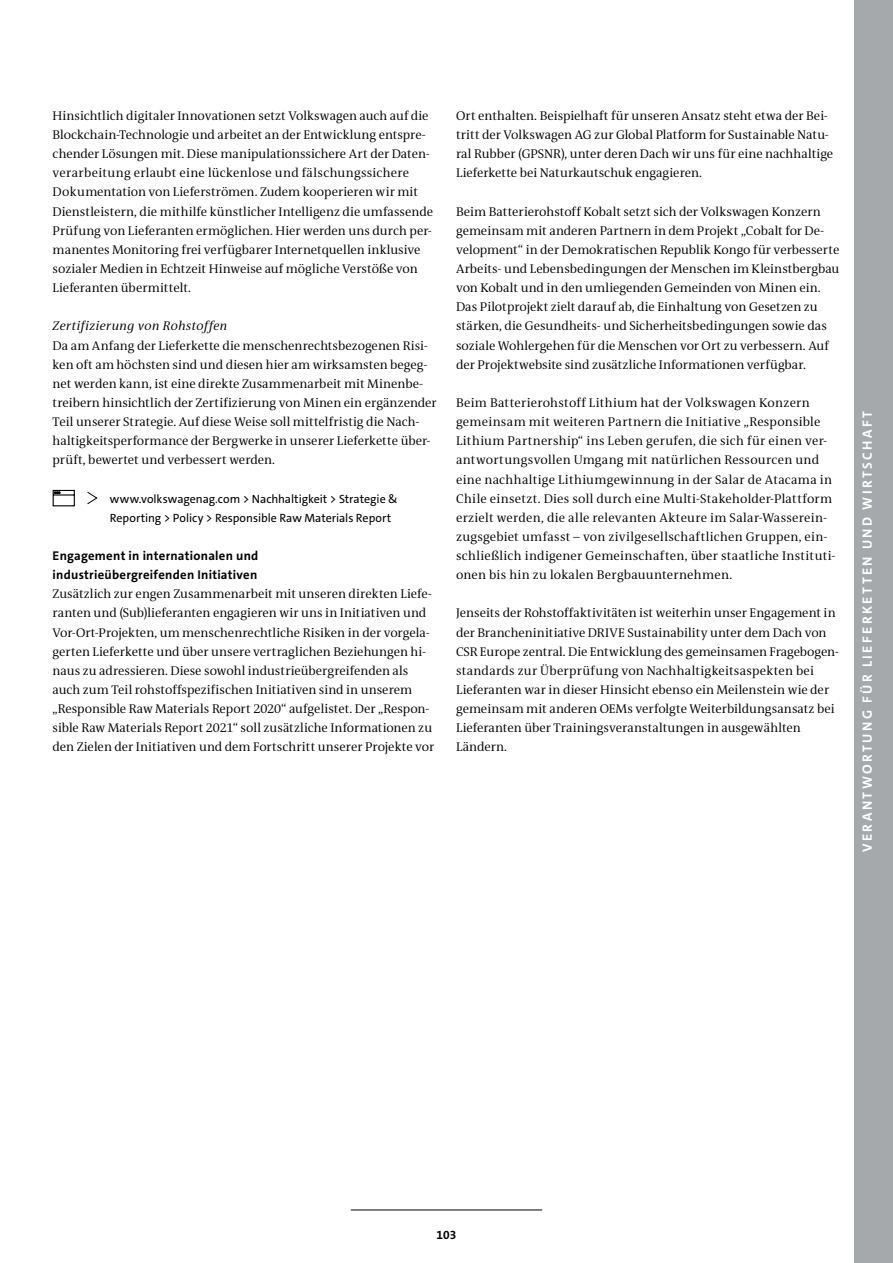
<style>
.page{position:relative;width:893px;height:1263px;background:#fff}
.page>*{position:absolute;margin:0;border:0;box-sizing:border-box;transform-origin:0 0}
.t1{font:700 13.5px "VWAG The Sans";letter-spacing:.18em;color:#fff}
.FT_schwarz_NFB{font:12.75px/19.2px "VWAG The Antiqua";letter-spacing:.005em;color:#000}
.FT_schwarz{font:12.75px/19.2px "VWAG The Antiqua";letter-spacing:.005em;color:#000}
.FT_schwarz_NFB-2{font:12.75px/19.2px "VWAG The Antiqua";letter-spacing:.025em;color:#000}
.SL_schwarz_ohne_Abst{font:700 12.75px/19.2px "VWAG The Sans";letter-spacing:.02em;color:#000}
.SL_schwarz_ohne_Abst-2{font:italic 12.75px "VWAG The Antiqua";letter-spacing:.025em;color:#000}
.Verweis_NFB{font:12px/19.2px "VWAG The Sans";color:#000}
.t2{font:700 12px "VWAG The Sans";color:#000}
</style>
<div class="page">
<svg style="left:52px;top:489px;width:23px;height:18px"></svg>
<svg style="left:87px;top:491px;width:11px;height:14px"></svg>
<hr style="left:351px;top:1209px;width:191px;height:1px;background:#000">
<div style="left:855px;top:0;width:38px;height:1263px;background:#a5a9ab"></div>
<p class="FT_schwarz" style="left:53px;top:106px;width:382px">Hinsichtlich digitaler Innovationen setzt Volkswagen auch auf die Blockchain-Technologie und arbeitet an der Entwicklung entspre&shy;chender Lösungen mit. Diese manipulationssichere Art der Daten&shy;verarbeitung erlaubt eine lückenlose und fälschungssichere Dokumentation von Lieferströmen. Zudem kooperieren wir mit Dienstleistern, die mithilfe künstlicher Intelligenz die umfassende Prüfung von Lieferanten ermöglichen. Hier werden uns durch per&shy;manentes Monitoring frei verfügbarer Internetquellen inklusive sozialer Medien in Echtzeit Hinweise auf mögliche Verstöße von Lieferanten übermittelt.</p>
<p class="SL_schwarz_ohne_Abst-2" style="left:53px;top:318px;width:176px">Zertifizierung von Rohstoffen</p>
<p class="FT_schwarz" style="left:53px;top:336px;width:386px">Da am Anfang der Lieferkette die menschenrechtsbezogenen Risi&shy;ken oft am höchsten sind und diesen hier am wirksamsten begeg&shy;net werden kann, ist eine direkte Zusammenarbeit mit Minenbe&shy;treibern hinsichtlich der Zertifizierung von Minen ein ergänzender Teil unserer Strategie. Auf diese Weise soll mittelfristig die Nach&shy;haltigkeitsperformance der Bergwerke in unserer Lieferkette über&shy;prüft, bewertet und verbessert werden.</p>
<p class="Verweis_NFB" style="left:110px;top:489px;width:289px">www.volkswagenag.com &gt; Nachhaltigkeit &gt; Strategie &amp;<br>Reporting &gt; Policy &gt; Responsible Raw Materials Report</p>
<p class="SL_schwarz_ohne_Abst" style="left:53px;top:546px;width:207px">Engagement in internationalen und industrieübergreifenden Initiativen</p>
<p class="FT_schwarz_NFB" style="left:53px;top:584px;width:383px">Zusätzlich zur engen Zusammenarbeit mit unseren direkten Liefe&shy;ranten und (Sub)lieferanten engagieren wir uns in Initiativen und Vor-Ort-Projekten, um menschenrechtliche Risiken in der vorgela&shy;gerten Lieferkette und über unsere vertraglichen Beziehungen hi&shy;naus zu adressieren. Diese sowohl industrieübergreifenden als auch zum Teil rohstoffspezifischen Initiativen sind in unserem „Responsible Raw Materials Report 2020“ aufgelistet. Der „Respon&shy;sible Raw Materials Report 2021“ soll zusätzliche Informationen zu den Zielen der Initiativen und dem Fortschritt unserer Projekte vor</p>
<p class="FT_schwarz_NFB" style="left:456px;top:106px;width:379px">Ort enthalten. Beispielhaft für unseren Ansatz steht etwa der Bei&shy;tritt der Volkswagen AG zur Global Platform for Sustainable Natu&shy;ral Rubber (GPSNR), unter deren Dach wir uns für eine nachhaltige Lieferkette bei Naturkautschuk engagieren.</p>
<p class="FT_schwarz_NFB" style="left:456px;top:202px;width:385px">Beim Batterierohstoff Kobalt setzt sich der Volkswagen Konzern gemeinsam mit anderen Partnern in dem Projekt „Cobalt for De&shy;velopment“ in der Demokratischen Republik Kongo für verbesserte Arbeits- und Lebensbedingungen der Menschen im Kleinstbergbau von Kobalt und in den umliegenden Gemeinden von Minen ein.<br>Das Pilotprojekt zielt darauf ab, die Einhaltung von Gesetzen zu stärken, die Gesundheits- und Sicherheitsbedingungen sowie das soziale Wohlergehen für die Menschen vor Ort zu verbessern. Auf der Projektwebsite sind zusätzliche Informationen verfügbar.</p>
<p class="FT_schwarz_NFB-2" style="left:456px;top:393px;width:381px">Beim Batterierohstoff Lithium hat der Volkswagen Konzern gemeinsam mit weiteren Partnern die Initiative „Responsible Lithium Partnership“ ins Leben gerufen, die sich für einen ver&shy;antwortungsvollen Umgang mit natürlichen Ressourcen und eine nachhaltige Lithiumgewinnung in der Salar de Atacama in Chile einsetzt. Dies soll durch eine Multi-Stakeholder-Plattform erzielt werden, die alle relevanten Akteure im Salar-Wasserein&shy;zugsgebiet umfasst – von zivilgesellschaftlichen Gruppen, ein&shy;schließlich indigener Gemeinschaften, über staatliche Instituti&shy;onen bis hin zu lokalen Bergbauunternehmen.</p>
<p class="FT_schwarz_NFB" style="left:456px;top:604px;width:383px">Jenseits der Rohstoffaktivitäten ist weiterhin unser Engagement in der Brancheninitiative DRIVE Sustainability unter dem Dach von CSR Europe zentral. Die Entwicklung des gemeinsamen Fragebogen&shy;standards zur Überprüfung von Nachhaltigkeitsaspekten bei Lieferanten war in dieser Hinsicht ebenso ein Meilenstein wie der gemeinsam mit anderen OEMs verfolgte Weiterbildungsansatz bei Lieferanten über Trainingsveranstaltungen in ausgewählten Ländern.</p>
<p class="t1" style="left:858px;top:852px;width:443px;rotate:-90deg">VERANTWORTUNG FÜR LIEFERKETTEN UND WIRTSCHAFT</p>
<p class="t2" style="left:437px;top:1227px;width:21px">103</p>
</div>
